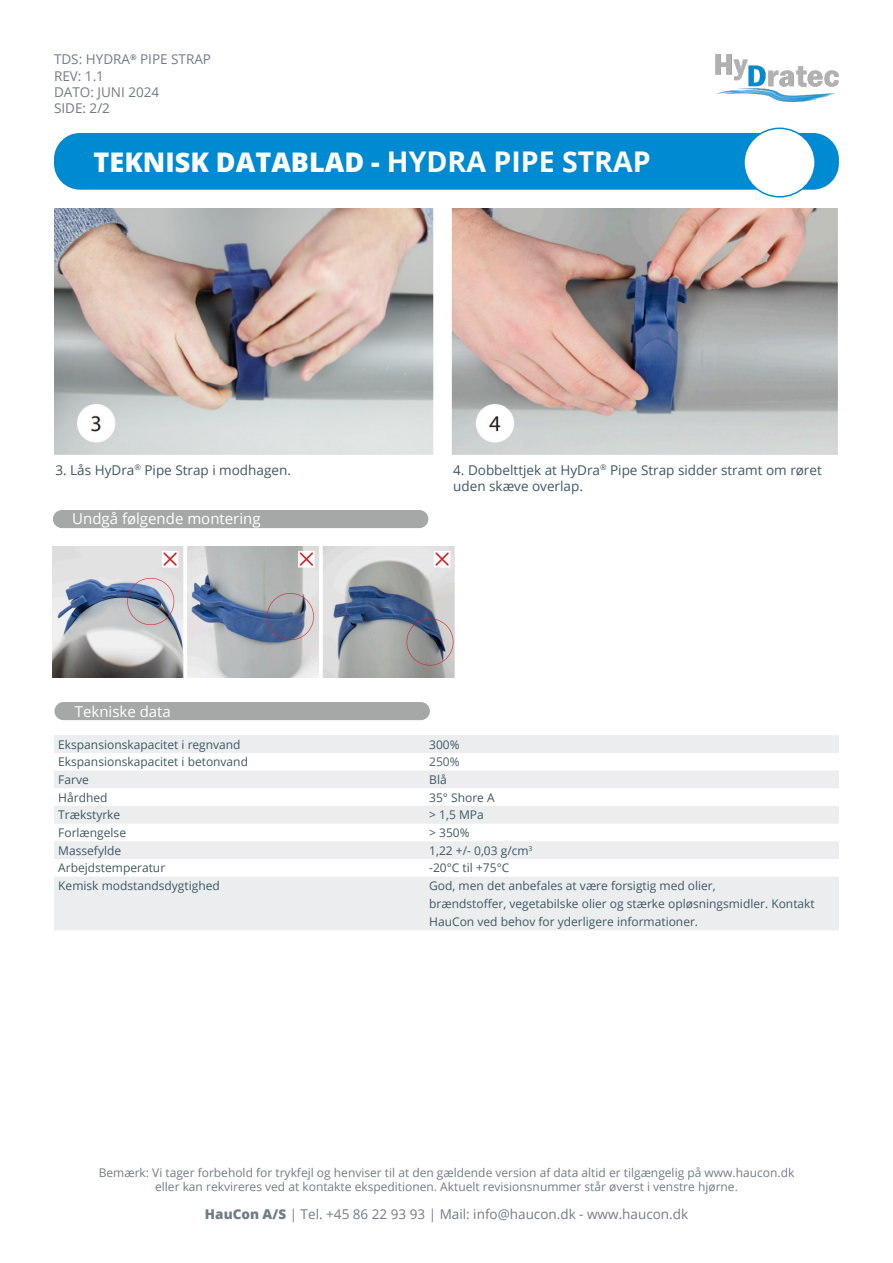
<style>
.page{position:relative;width:893px;height:1263px;background:#fff}
.page>*{position:absolute;margin:0;border:0;box-sizing:border-box;transform-origin:0 0}
.t1{font:800 27px "Open Sans";color:#fff}
.Brødtekst{font:15px "Open Sans";color:#fff}
.Topp_venstrestilt{font:13.5px "Open Sans";color:#717c88}
.Brødtekst-2{font:13.5px/16.2px "Open Sans";color:#3f5863}
.Topp_venstrestilt-2{font:13.5px "Open Sans";color:#6f7884}
.Produktbeskrivelse{font:12px/18px "Open Sans";color:#3f5863}
.t2{font:12px "Open Sans";color:#717c88}
.Produktbeskrivelse-2{font:12px "Open Sans";color:#4f626e}
.s1{font-weight:700;font-size:28.5px}
.s2{color:#3e5461}
.s3{font-weight:800}
</style>
<div class="page">
<img style="left:716px;top:54px;width:123px;height:48px">
<div style="left:55px;top:134px;width:783px;height:55px;background:#008ad1;border-radius:25px"></div>
<div style="left:54px;top:133px;width:785px;height:57px;border:2px solid #008ad1;border-radius:25px"></div>
<div style="left:744px;top:128px;width:71px;height:69px;background:#fff;border-radius:50%"></div>
<div style="left:743px;top:128px;width:73px;height:70px;border:2px solid #008ad1;border-radius:50%"></div>
<img style="left:54px;top:209px;width:784px;height:246px">
<img style="left:53px;top:546px;width:402px;height:131px">
<div style="left:54px;top:511px;width:374px;height:16px;background:#a6a8a8;border-radius:8px"></div>
<div style="left:53px;top:510px;width:375px;height:18px;border:2px solid #a6a8a8;border-radius:8px"></div>
<div style="left:55px;top:703px;width:374px;height:16px;background:#a6a8a8;border-radius:8px"></div>
<div style="left:54px;top:702px;width:376px;height:18px;border:2px solid #a6a8a8;border-radius:8px"></div>
<svg style="left:54px;top:735px;width:785px;height:195px;fill:#ebedee"></svg>
<p class="Topp_venstrestilt" style="left:54px;top:50px;width:159px">TDS: HYDRA<sup>®</sup> PIPE STRAP</p>
<p class="Topp_venstrestilt" style="left:54px;top:66px;width:52px">REV: 1.1</p>
<p class="Topp_venstrestilt" style="left:54px;top:83px;width:107px">DATO: JUNI 2024</p>
<p class="Topp_venstrestilt-2" style="left:54px;top:99px;width:58px">SIDE: 2/2</p>
<p class="t1" style="left:94px;top:142px;width:559px">TEKNISK DATABLAD - <span class="s1">HYDRA PIPE STRAP</span></p>
<p class="Brødtekst-2" style="left:56px;top:461px;width:237px"><span class="s2">3.</span> Lås HyDra<sup>®</sup> Pipe Strap i modhagen.</p>
<p class="Brødtekst" style="left:72px;top:508px;width:190px">Undgå følgende montering</p>
<p class="Brødtekst" style="left:75px;top:701px;width:98px">Tekniske data</p>
<p class="Brødtekst-2" style="left:453px;top:461px;width:370px"><span class="s2">4.</span> Dobbelttjek at HyDra<sup>®</sup> Pipe Strap sidder stramt om røret uden skæve overlap.</p>
<p class="Produktbeskrivelse" style="left:58px;top:735px;width:184px">Ekspansionskapacitet i regnvand</p>
<p class="Produktbeskrivelse" style="left:429px;top:735px;width:32px">300%</p>
<p class="Produktbeskrivelse" style="left:58px;top:753px;width:191px">Ekspansionskapacitet i betonvand</p>
<p class="Produktbeskrivelse-2" style="left:429px;top:754px;width:32px">250%</p>
<p class="Produktbeskrivelse" style="left:58px;top:770px;width:32px">Farve</p>
<p class="Produktbeskrivelse" style="left:429px;top:770px;width:19px">Blå</p>
<p class="Produktbeskrivelse" style="left:58px;top:788px;width:51px">Hårdhed</p>
<p class="Produktbeskrivelse" style="left:429px;top:788px;width:67px">35° Shore A</p>
<p class="Produktbeskrivelse" style="left:58px;top:806px;width:64px">Trækstyrke</p>
<p class="Produktbeskrivelse" style="left:429px;top:806px;width:56px">&gt; 1,5 MPa</p>
<p class="Produktbeskrivelse" style="left:58px;top:823px;width:69px">Forlængelse</p>
<p class="Produktbeskrivelse" style="left:429px;top:823px;width:42px">&gt; 350%</p>
<p class="Produktbeskrivelse" style="left:58px;top:841px;width:64px">Massefylde</p>
<p class="Produktbeskrivelse" style="left:429px;top:841px;width:105px">1,22 +/- 0,03 g/cm<sup>3</sup></p>
<p class="Produktbeskrivelse" style="left:58px;top:859px;width:108px">Arbejdstemperatur</p>
<p class="Produktbeskrivelse" style="left:429px;top:859px;width:82px">-20°C til +75°C</p>
<p class="Produktbeskrivelse" style="left:58px;top:876px;width:163px">Kemisk modstandsdygtighed</p>
<p class="Produktbeskrivelse" style="left:429px;top:876px;width:288px">God, men det anbefales at være forsigtig med olier,</p>
<p class="Produktbeskrivelse" style="left:429px;top:894px;width:387px">brændstoffer, vegetabilske olier og stærke opløsningsmidler. Kontakt<br>HauCon ved behov for yderligere informationer.</p>
<p class="t2" style="left:99px;top:1164px;width:697px">Bemærk: Vi tager forbehold for trykfejl og henviser til at den gældende version af data altid er tilgængelig på www.haucon.dk</p>
<p class="t2" style="left:155px;top:1178px;width:584px">eller kan rekvireres ved at kontakte ekspeditionen. Aktuelt revisionsnummer står øverst i venstre hjørne.</p>
<p class="Topp_venstrestilt" style="left:205px;top:1205px;width:485px"><span class="s3">HauCon A/S</span> | Tel. +45 86 22 93 93 | Mail: info@haucon.dk - www.haucon.dk</p>
</div>
